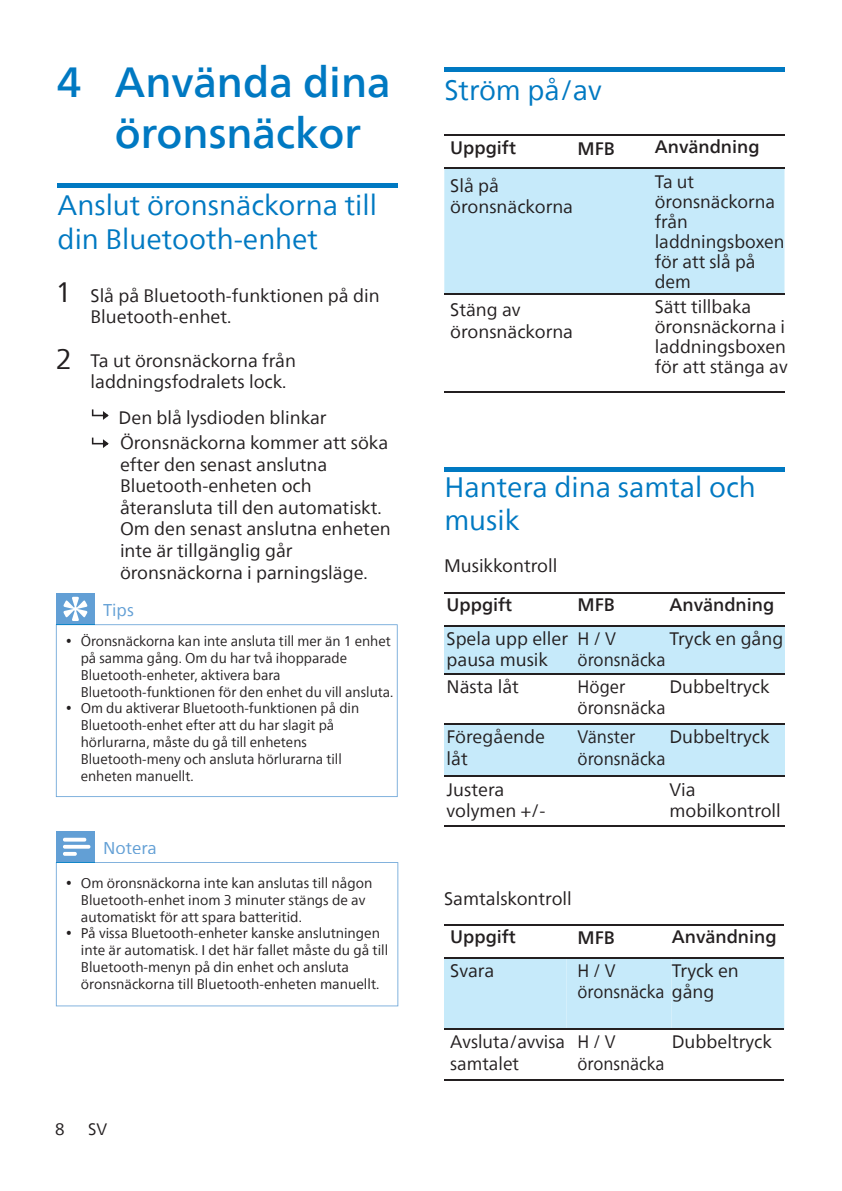
<style>
.page{position:relative;width:842px;height:1191px;background:#fff}
.page>*{position:absolute;margin:0;border:0;box-sizing:border-box;transform-origin:0 0}
.t1{font:500 42px/50.4px "Neue Frutiger World";color:#0079c2}
.t2{font:28px/33.6px "Neue Frutiger World";color:#0079c2}
.t3{font:28px "Neue Frutiger World";color:#231f20}
.t4{font:18px/21.6px "Neue Frutiger World";color:#231f20}
.t5{font:500 18px "Neue Frutiger World";color:#231f20}
.t6{font:18px/21.6px "Neue Frutiger World";color:#231f20;scale:.93 1}
.t7{font:18px/21.6px "Neue Frutiger World";color:#231f20;scale:.92 1}
.t8{font:17px "Neue Frutiger World";color:#629fd5}
.t9{font:16.6px "Neue Frutiger World";color:#231f20}
.t10{font:14px/16.8px "Neue Frutiger World";color:#231f20;scale:.96 1}
.t11{font:14px/16.8px "Neue Frutiger World";color:#231f20}
</style>
<div class="page">
<hr style="left:58px;top:183px;width:340px;height:4px;background:#0079c2">
<svg style="left:92px;top:409px;width:17px;height:11px"></svg>
<svg style="left:92px;top:437px;width:17px;height:11px"></svg>
<div style="left:56px;top:593px;width:39px;height:31px;background:#629fd5"></div>
<svg style="left:64px;top:597px;width:23px;height:24px"></svg>
<svg style="left:56px;top:624px;width:342px;height:173px"></svg>
<div style="left:56px;top:831px;width:39px;height:31px;background:#629fd5"></div>
<svg style="left:63px;top:837px;width:27px;height:18px"></svg>
<svg style="left:56px;top:862px;width:342px;height:144px"></svg>
<hr style="left:56px;top:862px;width:39px;height:1px;background:#1286c8">
<hr style="left:444px;top:68px;width:340px;height:4px;background:#0079c2">
<div style="left:444px;top:168px;width:340px;height:125px;background:#c6eafa"></div>
<hr style="left:444px;top:134px;width:128px;height:1px;background:#231f20">
<hr style="left:572px;top:134px;width:108px;height:1px;background:#231f20">
<hr style="left:680px;top:134px;width:104px;height:1px;background:#231f20">
<hr style="left:444px;top:167px;width:128px;height:1px;background:#231f20">
<hr style="left:572px;top:167px;width:108px;height:1px;background:#231f20">
<hr style="left:680px;top:167px;width:104px;height:1px;background:#231f20">
<hr style="left:444px;top:293px;width:128px;height:1px;background:#231f20">
<hr style="left:572px;top:293px;width:108px;height:1px;background:#231f20">
<hr style="left:680px;top:293px;width:104px;height:1px;background:#231f20">
<hr style="left:444px;top:391px;width:340px;height:1px;background:#231f20">
<hr style="left:444px;top:467px;width:340px;height:4px;background:#0079c2">
<hr style="left:444px;top:592px;width:132px;height:1px;background:#231f20">
<hr style="left:576px;top:592px;width:94px;height:1px;background:#231f20">
<hr style="left:670px;top:592px;width:114px;height:1px;background:#231f20">
<div style="left:672px;top:724px;width:112px;height:52px;background:#c6eafa"></div>
<div style="left:567px;top:724px;width:105px;height:52px;background:#c6eafa"></div>
<div style="left:444px;top:724px;width:123px;height:52px;background:#c6eafa"></div>
<div style="left:672px;top:626px;width:112px;height:47px;background:#c6eafa"></div>
<div style="left:567px;top:626px;width:105px;height:47px;background:#c6eafa"></div>
<div style="left:444px;top:626px;width:123px;height:47px;background:#c6eafa"></div>
<hr style="left:444px;top:625px;width:132px;height:1px;background:#231f20">
<hr style="left:576px;top:625px;width:94px;height:1px;background:#231f20">
<hr style="left:670px;top:625px;width:114px;height:1px;background:#231f20">
<hr style="left:444px;top:673px;width:132px;height:1px;background:#231f20">
<hr style="left:576px;top:673px;width:94px;height:1px;background:#231f20">
<hr style="left:670px;top:673px;width:114px;height:1px;background:#231f20">
<hr style="left:444px;top:723px;width:132px;height:1px;background:#231f20">
<hr style="left:576px;top:723px;width:94px;height:1px;background:#231f20">
<hr style="left:670px;top:723px;width:114px;height:1px;background:#231f20">
<hr style="left:444px;top:775px;width:132px;height:1px;background:#231f20">
<hr style="left:576px;top:775px;width:94px;height:1px;background:#231f20">
<hr style="left:670px;top:775px;width:114px;height:1px;background:#231f20">
<hr style="left:444px;top:825px;width:132px;height:1px;background:#231f20">
<hr style="left:576px;top:825px;width:94px;height:1px;background:#231f20">
<hr style="left:670px;top:825px;width:114px;height:1px;background:#231f20">
<div style="left:444px;top:958px;width:340px;height:71px;background:#c6eafa"></div>
<hr style="left:444px;top:924px;width:132px;height:1px;background:#231f20">
<hr style="left:576px;top:924px;width:94px;height:1px;background:#231f20">
<hr style="left:670px;top:924px;width:114px;height:1px;background:#231f20">
<hr style="left:444px;top:957px;width:132px;height:1px;background:#231f20">
<hr style="left:576px;top:957px;width:94px;height:1px;background:#231f20">
<hr style="left:670px;top:957px;width:114px;height:1px;background:#231f20">
<hr style="left:444px;top:1029px;width:132px;height:1px;background:#231f20">
<hr style="left:576px;top:1029px;width:94px;height:1px;background:#231f20">
<hr style="left:670px;top:1029px;width:114px;height:1px;background:#231f20">
<hr style="left:444px;top:1079px;width:132px;height:1px;background:#231f20">
<hr style="left:576px;top:1079px;width:94px;height:1px;background:#231f20">
<hr style="left:670px;top:1079px;width:114px;height:1px;background:#231f20">
<h1 class="t1" style="left:115px;top:58px;width:277px;text-indent:-58px">4 Använda dina öronsnäckor</h1>
<h2 class="t2" style="left:58px;top:189px;width:321px">Anslut öronsnäckorna till din Bluetooth-enhet</h2>
<h2 class="t3" style="left:56px;top:270px;width:18px">1</h2>
<h2 class="t3" style="left:56px;top:337px;width:18px">2</h2>
<p class="t4" style="left:91px;top:285px;width:290px">Slå på Bluetooth-funktionen på din<br>Bluetooth-enhet.</p>
<p class="t4" style="left:91px;top:350px;width:207px">Ta ut öronsnäckorna från laddningsfodralets lock.</p>
<p class="t4" style="left:119px;top:405px;width:271px;line-height:25.4px">Den blå lysdioden blinkar<br>Öronsnäckorna kommer att söka</p>
<p class="t4" style="left:120px;top:454px;width:272px">efter den senast anslutna<br>Bluetooth-enheten och återansluta till den automatiskt.<br>Om den senast anslutna enheten inte är tillgänglig går öronsnäckorna i parningsläge.</p>
<p class="t8" style="left:103px;top:596px;width:32px">Tips</p>
<p class="t10" style="left:81px;top:633px;width:327px;text-indent:-15px">• Öronsnäckorna kan inte ansluta till mer än 1 enhet på samma gång. Om du har två ihopparade Bluetooth-enheter, aktivera bara Bluetooth-funktionen för den enhet du vill ansluta.</p>
<p class="t10" style="left:81px;top:700px;width:292px;text-indent:-15px">• Om du aktiverar Bluetooth-funktionen på din Bluetooth-enhet efter att du har slagit på hörlurarna, måste du gå till enhetens Bluetooth-meny och ansluta hörlurarna till enheten manuellt.</p>
<p class="t8" style="left:103px;top:834px;width:55px">Notera</p>
<p class="t11" style="left:81px;top:875px;width:293px;text-indent:-15px">• Om öronsnäckorna inte kan anslutas till någon<br>Bluetooth-enhet inom 3 minuter stängs de av automatiskt för att spara batteritid.</p>
<p class="t11" style="left:81px;top:925px;width:309px;text-indent:-15px">• På vissa Bluetooth-enheter kanske anslutningen inte är automatisk. I det här fallet måste du gå till Bluetooth-menyn på din enhet och ansluta öronsnäckorna till Bluetooth-enheten manuellt.</p>
<p class="t9" style="left:55px;top:1116px;width:11px">8</p>
<p class="t9" style="left:88px;top:1116px;width:21px">SV</p>
<h2 class="t2" style="left:444px;top:74px;width:159px">Ström på/av</h2>
<p class="t5" style="left:577px;top:133px;width:39px">MFB</p>
<p class="t5" style="left:655px;top:132px;width:106px">Användning</p>
<p class="t5" style="left:450px;top:133px;width:67px">Uppgift</p>
<p class="t4" style="left:450px;top:175px;width:124px">Slå på öronsnäckorna</p>
<p class="t4" style="left:655px;top:172px;width:131px;line-height:20px">Ta ut öronsnäckorna från laddningsboxen för att slå på dem</p>
<p class="t4" style="left:450px;top:299px;width:124px">Stäng av öronsnäckorna</p>
<p class="t4" style="left:655px;top:297px;width:134px;line-height:20px">Sätt tillbaka öronsnäckorna i laddningsboxen för att stänga av</p>
<h2 class="t2" style="left:444px;top:470px;width:313px">Hantera dina samtal och musik</h2>
<p class="t4" style="left:444px;top:555px;width:115px">Musikkontroll</p>
<p class="t5" style="left:447px;top:589px;width:67px">Uppgift</p>
<p class="t5" style="left:577px;top:589px;width:39px">MFB</p>
<p class="t5" style="left:669px;top:589px;width:106px">Användning</p>
<p class="t4" style="left:669px;top:627px;width:115px">Tryck en gång</p>
<p class="t4" style="left:447px;top:627px;width:123px">Spela upp eller pausa musik</p>
<p class="t4" style="left:447px;top:676px;width:74px">Nästa låt</p>
<p class="t6" style="left:577px;top:676px;width:96px">Höger öronsnäcka</p>
<p class="t6" style="left:577px;top:726px;width:96px">Vänster öronsnäcka</p>
<p class="t6" style="left:577px;top:627px;width:96px">H / V öronsnäcka</p>
<p class="t4" style="left:669px;top:676px;width:102px">Dubbeltryck</p>
<p class="t4" style="left:447px;top:726px;width:100px">Föregående låt</p>
<p class="t4" style="left:669px;top:726px;width:102px">Dubbeltryck</p>
<p class="t4" style="left:447px;top:778px;width:100px">Justera volymen +/-</p>
<p class="t4" style="left:669px;top:778px;width:113px">Via mobilkontroll</p>
<p class="t4" style="left:444px;top:887px;width:129px">Samtalskontroll</p>
<p class="t5" style="left:450px;top:922px;width:67px">Uppgift</p>
<p class="t5" style="left:577px;top:922px;width:39px">MFB</p>
<p class="t5" style="left:672px;top:921px;width:106px">Användning</p>
<p class="t4" style="left:450px;top:959px;width:46px">Svara</p>
<p class="t4" style="left:672px;top:959px;width:69px">Tryck en</p>
<p class="t7" style="left:577px;top:959px;width:150px">H / V<br>öronsnäcka gång</p>
<p class="t4" style="left:450px;top:1031px;width:116px">Avsluta/avvisa samtalet</p>
<p class="t7" style="left:577px;top:1031px;width:96px">H / V öronsnäcka</p>
<p class="t4" style="left:672px;top:1031px;width:102px">Dubbeltryck</p>
</div>
